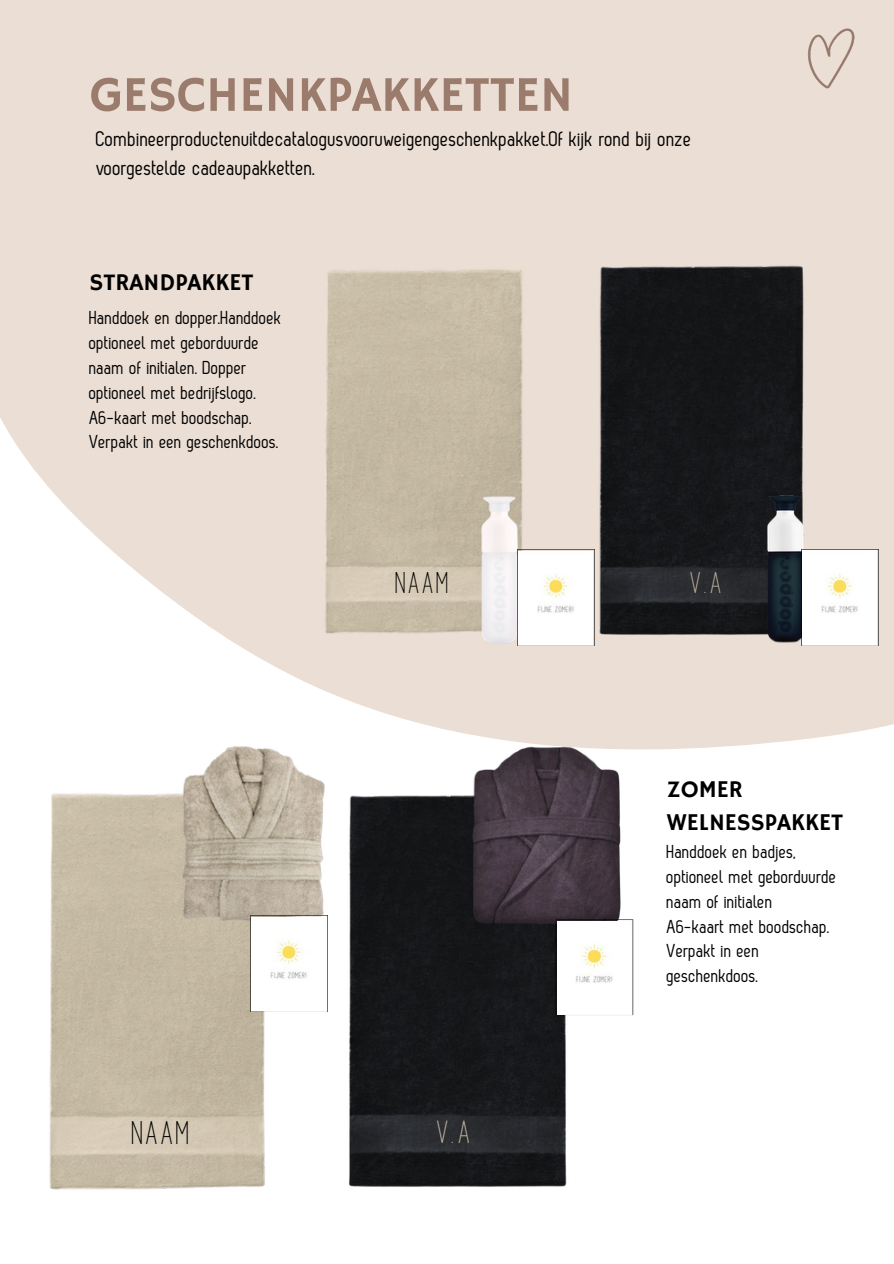
<style>
.page{position:relative;width:894px;height:1264px;background:#fff}
.page>*{position:absolute;margin:0;border:0;box-sizing:border-box;transform-origin:0 0}
.t1{font:50.1px "Hammersmith One";color:#9a7b6c}
.t2{font:700 26.1px "Athens";color:#000}
.t3{font:700 25.5px "Athens";color:#bdb19c}
.t4{font:24px/32.7px "Hammersmith One";color:#000}
.t5{font:700 24px "Athens";color:#000}
.t6{font:700 24px "Athens";color:#bdb19c}
.t7{font:21px/29.2px "Zag";color:#000}
.t8{font:18.75px/24.8px "Zag";color:#000}
</style>
<div class="page">
<img style="left:0;top:0;width:893px;height:1190px">
<h1 class="t1" style="left:89px;top:66px;width:485px">GESCHENKPAKKETTEN</h1>
<p class="t7" style="left:96px;top:125px;width:597px">Combineerproductenuitdecatalogusvooruweigengeschenkpakket.Of kijk rond bij onze voorgestelde cadeaupakketten.</p>
<p class="t4" style="left:89px;top:267px;width:165px">STRANDPAKKET</p>
<p class="t8" style="left:89px;top:306px;width:194px">Handdoek en dopper.Handdoek optioneel met geborduurde naam of initialen. Dopper optioneel met bedrijfslogo.<br>A6-kaart met boodschap.<br>Verpakt in een geschenkdoos.</p>
<p class="t5" style="left:396px;top:565px;width:55px">NAAM</p>
<p class="t6" style="left:690px;top:565px;width:33px">V.A</p>
<p class="t4" style="left:666px;top:774px;width:178px">ZOMER<br>WELNESSPAKKET</p>
<p class="t8" style="left:666px;top:840px;width:171px">Handdoek en badjes, optioneel met geborduurde naam of initialen<br>A6-kaart met boodschap.<br>Verpakt in een geschenkdoos.</p>
<h2 class="t2" style="left:132px;top:1113px;width:59px">NAAM</h2>
<h3 class="t3" style="left:437px;top:1113px;width:36px">V.A</h3>
</div>
